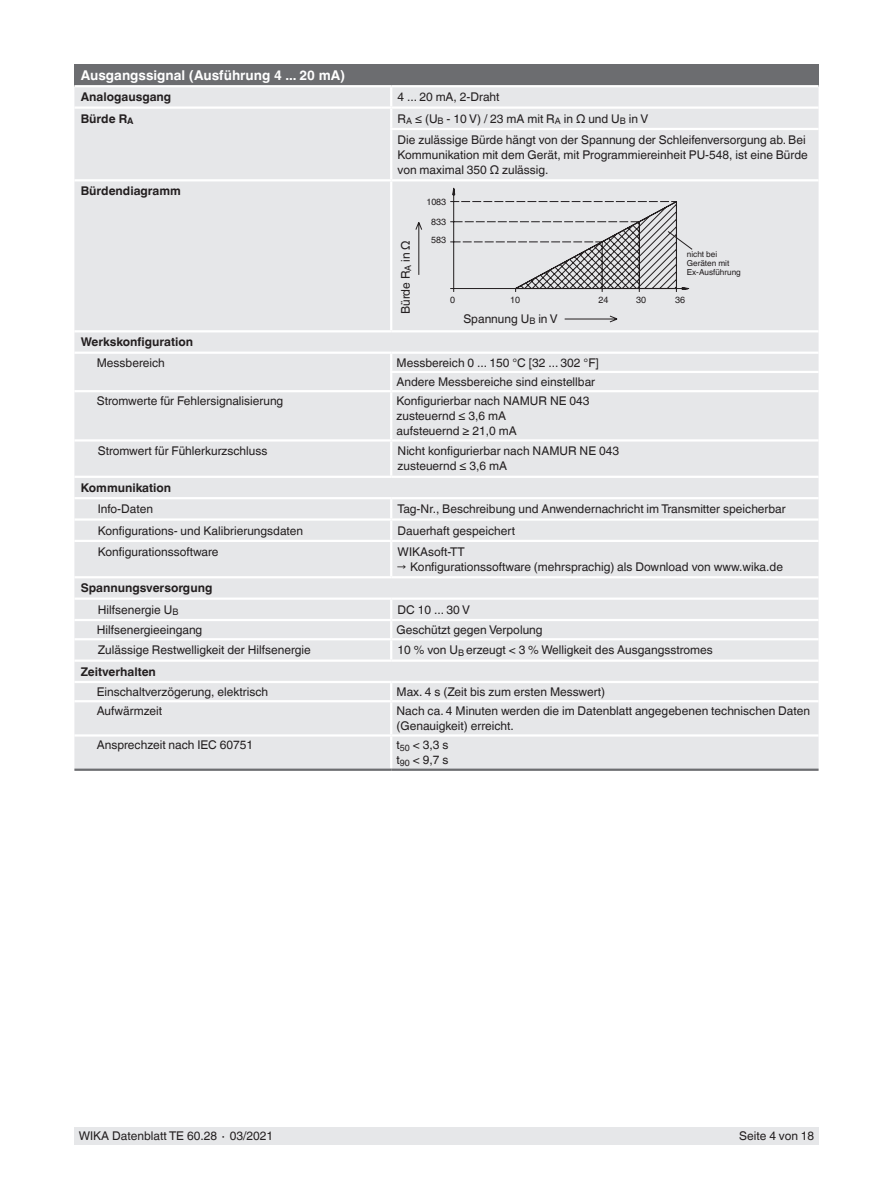
<style>
.page{position:relative;width:893px;height:1188px;background:#fff}
.page>*{position:absolute;margin:0;border:0;box-sizing:border-box;transform-origin:0 0}
.t1{font:700 13.5px "Helvetica World";color:#fff}
.t2{font:12px/15px "Helvetica World";color:#231f20}
.t3{font:700 12px/21.3px "Helvetica World";color:#231f20}
.t4{font:9px/19.2px "Helvetica World";color:#231f20;text-align:center}
.t5{font:8.25px/9px "Helvetica World";color:#231f20}
.s1{font-weight:400}
</style>
<div class="page">
<div style="left:74px;top:1128px;width:745px;height:17px;background:#e6e7e9"></div>
<div style="left:74px;top:64px;width:745px;height:22px;background:#6c6d70"></div>
<div style="left:74px;top:87px;width:745px;height:682px;background:#e6e7e9"></div>
<hr style="left:391px;top:352px;width:428px;height:2px;background:#fff">
<hr style="left:390px;top:371px;width:429px;height:2px;background:#fff">
<hr style="left:391px;top:390px;width:428px;height:2px;background:#fff">
<hr style="left:390px;top:392px;width:2px;height:47px;background:#fff">
<hr style="left:74px;top:439px;width:317px;height:3px;background:#fff">
<hr style="left:391px;top:439px;width:428px;height:3px;background:#fff">
<hr style="left:390px;top:442px;width:2px;height:34px;background:#fff">
<hr style="left:74px;top:476px;width:317px;height:2px;background:#fff">
<hr style="left:391px;top:476px;width:428px;height:2px;background:#fff">
<hr style="left:74px;top:619px;width:317px;height:2px;background:#fff">
<hr style="left:391px;top:619px;width:428px;height:2px;background:#fff">
<svg style="left:390px;top:683px;width:2px;height:17px"></svg>
<hr style="left:74px;top:700px;width:317px;height:2px;background:#fff">
<hr style="left:391px;top:700px;width:428px;height:2px;background:#fff">
<hr style="left:390px;top:702px;width:2px;height:32px;background:#fff">
<hr style="left:74px;top:734px;width:317px;height:3px;background:#fff">
<hr style="left:391px;top:734px;width:428px;height:3px;background:#fff">
<hr style="left:390px;top:737px;width:2px;height:32px;background:#fff">
<hr style="left:391px;top:106px;width:428px;height:3px;background:#fff">
<hr style="left:390px;top:128px;width:429px;height:2px;background:#fff">
<hr style="left:391px;top:179px;width:428px;height:2px;background:#fff">
<hr style="left:74px;top:497px;width:317px;height:2px;background:#fff">
<hr style="left:391px;top:497px;width:428px;height:2px;background:#fff">
<hr style="left:74px;top:518px;width:317px;height:3px;background:#fff">
<hr style="left:391px;top:518px;width:428px;height:3px;background:#fff">
<hr style="left:74px;top:576px;width:317px;height:2px;background:#fff">
<hr style="left:391px;top:576px;width:428px;height:2px;background:#fff">
<hr style="left:74px;top:598px;width:317px;height:2px;background:#fff">
<hr style="left:391px;top:598px;width:428px;height:2px;background:#fff">
<hr style="left:74px;top:106px;width:317px;height:3px;background:#fff">
<hr style="left:390px;top:130px;width:2px;height:49px;background:#fff">
<hr style="left:74px;top:179px;width:317px;height:2px;background:#fff">
<hr style="left:74px;top:352px;width:317px;height:2px;background:#fff">
<svg style="left:390px;top:354px;width:2px;height:36px"></svg>
<hr style="left:74px;top:390px;width:317px;height:2px;background:#fff">
<hr style="left:74px;top:769px;width:317px;height:2px;background:#6c6d70">
<hr style="left:391px;top:769px;width:428px;height:2px;background:#6c6d70">
<hr style="left:74px;top:660px;width:317px;height:2px;background:#fff">
<hr style="left:391px;top:660px;width:428px;height:2px;background:#fff">
<hr style="left:74px;top:681px;width:317px;height:2px;background:#fff">
<hr style="left:391px;top:681px;width:428px;height:2px;background:#fff">
<hr style="left:74px;top:330px;width:317px;height:2px;background:#fff">
<hr style="left:74px;top:540px;width:317px;height:2px;background:#fff">
<hr style="left:74px;top:638px;width:317px;height:2px;background:#fff">
<svg style="left:390px;top:87px;width:2px;height:41px"></svg>
<hr style="left:390px;top:181px;width:2px;height:149px;background:#fff">
<svg style="left:390px;top:499px;width:2px;height:41px"></svg>
<hr style="left:390px;top:542px;width:2px;height:34px;background:#fff">
<svg style="left:390px;top:600px;width:2px;height:38px"></svg>
<hr style="left:390px;top:640px;width:2px;height:20px;background:#fff">
<hr style="left:391px;top:330px;width:428px;height:2px;background:#fff">
<hr style="left:391px;top:540px;width:428px;height:2px;background:#fff">
<hr style="left:391px;top:638px;width:428px;height:2px;background:#fff">
<hr style="left:74px;top:85px;width:317px;height:2px;background:#fff">
<hr style="left:391px;top:85px;width:428px;height:2px;background:#fff">
<svg style="left:415px;top:187px;width:278px;height:136px;background:#d4d5d7"></svg>
<p class="t1" style="left:81px;top:67px;width:266px">Ausgangssignal (Ausführung 4 ... 20 mA)</p>
<p class="t3" style="left:81px;top:86px;width:92px">Analogausgang</p>
<p class="t2" style="left:398px;top:90px;width:103px">4 ... 20 mA, 2-Draht</p>
<p class="t3" style="left:81px;top:108px;width:54px">Bürde R<sub>A</sub></p>
<p class="t2" style="left:398px;top:108px;width:410px;line-height:21.3px">R<sub>A</sub> ≤ (U<sub>B</sub> - 10 V) / 23 mA mit R<sub>A</sub> in Ω und U<sub>B</sub> in V<br>Die zulässige Bürde hängt von der Spannung der Schleifenversorgung ab. Bei</p>
<p class="t2" style="left:398px;top:147px;width:412px">Kommunikation mit dem Gerät, mit Programmiereinheit PU-548, ist eine Bürde von maximal 350 Ω zulässig.</p>
<p class="t3" style="left:81px;top:181px;width:102px">Bürdendiagramm</p>
<p class="t4" style="left:426px;top:192px;width:21px">1083<br>833<br>583</p>
<p class="t2" style="left:398px;top:314px;width:74px;rotate:-90deg">Bürde R<sub>A</sub> in Ω</p>
<p class="t5" style="left:687px;top:250px;width:56px">nicht bei<br>Geräten mit<br>Ex-Ausführung</p>
<p class="t4" style="left:450px;top:290px;width:7px">0</p>
<p class="t4" style="left:510px;top:290px;width:12px">10</p>
<p class="t4" style="left:599px;top:290px;width:12px">24</p>
<p class="t4" style="left:636px;top:290px;width:12px">30</p>
<p class="t4" style="left:675px;top:290px;width:12px">36</p>
<p class="t2" style="left:463px;top:311px;width:96px">Spannung U<sub>B</sub> in V</p>
<p class="t3" style="left:81px;top:332px;width:114px">Werkskonfiguration</p>
<p class="t2" style="left:97px;top:355px;width:70px">Messbereich</p>
<p class="t2" style="left:396px;top:353px;width:204px;line-height:19.2px">Messbereich 0 ... 150 °C [32 ... 302 °F]<br>Andere Messbereiche sind einstellbar</p>
<p class="t2" style="left:97px;top:393px;width:188px">Stromwerte für Fehlersignalisierung</p>
<p class="t2" style="left:396px;top:393px;width:195px">Konfigurierbar nach NAMUR NE 043 zusteuernd ≤ 3,6 mA<br>aufsteuernd ≥ 21,0 mA</p>
<p class="t2" style="left:98px;top:444px;width:171px">Stromwert für Fühlerkurzschluss</p>
<p class="t2" style="left:398px;top:444px;width:223px">Nicht konfigurierbar nach NAMUR NE 043 zusteuernd ≤ 3,6 mA</p>
<p class="t3" style="left:81px;top:477px;width:92px">Kommunikation</p>
<p class="t2" style="left:98px;top:502px;width:57px">Info-Daten</p>
<p class="t2" style="left:398px;top:502px;width:390px">Tag-Nr., Beschreibung und Anwendernachricht im Transmitter speicherbar</p>
<p class="t2" style="left:98px;top:523px;width:207px">Konfigurations- und Kalibrierungsdaten</p>
<p class="t2" style="left:398px;top:523px;width:119px">Dauerhaft gespeichert</p>
<p class="t2" style="left:98px;top:544px;width:122px">Konfigurationssoftware</p>
<p class="t2" style="left:398px;top:544px;width:69px">WIKAsoft-TT</p>
<p class="t2" style="left:398px;top:559px;width:387px">→ Konfigurationssoftware (mehrsprachig) als Download von www.wika.de</p>
<p class="t3" style="left:98px;top:578px;width:116px;text-indent:-17px">Spannungsversorgung<br><span class="s1">Hilfsenergie U</span><sub>B</sub></p>
<p class="t2" style="left:398px;top:602px;width:74px">DC 10 ... 30 V</p>
<p class="t2" style="left:97px;top:622px;width:107px">Hilfsenergieeingang</p>
<p class="t2" style="left:396px;top:622px;width:148px">Geschützt gegen Verpolung</p>
<p class="t2" style="left:98px;top:643px;width:215px">Zulässige Restwelligkeit der Hilfsenergie</p>
<p class="t2" style="left:398px;top:643px;width:317px">10 % von U<sub>B</sub> erzeugt &lt; 3 % Welligkeit des Ausgangsstromes</p>
<p class="t3" style="left:81px;top:661px;width:77px">Zeitverhalten</p>
<p class="t2" style="left:97px;top:684px;width:173px">Einschaltverzögerung, elektrisch</p>
<p class="t2" style="left:396px;top:684px;width:210px">Max. 4 s (Zeit bis zum ersten Messwert)</p>
<p class="t2" style="left:97px;top:704px;width:67px">Aufwärmzeit</p>
<p class="t2" style="left:396px;top:704px;width:415px">Nach ca. 4 Minuten werden die im Datenblatt angegebenen technischen Daten (Genauigkeit) erreicht.</p>
<p class="t2" style="left:97px;top:738px;width:158px">Ansprechzeit nach IEC 60751</p>
<p class="t2" style="left:396px;top:738px;width:53px">t<sub>50</sub> &lt; 3,3 s t<sub>90</sub> &lt; 9,7 s</p>
<p class="t2" style="left:79px;top:1129px;width:196px">WIKA Datenblatt TE 60.28 ∙ 03/2021</p>
<p class="t2" style="left:739px;top:1129px;width:77px">Seite 4 von 18</p>
</div>
